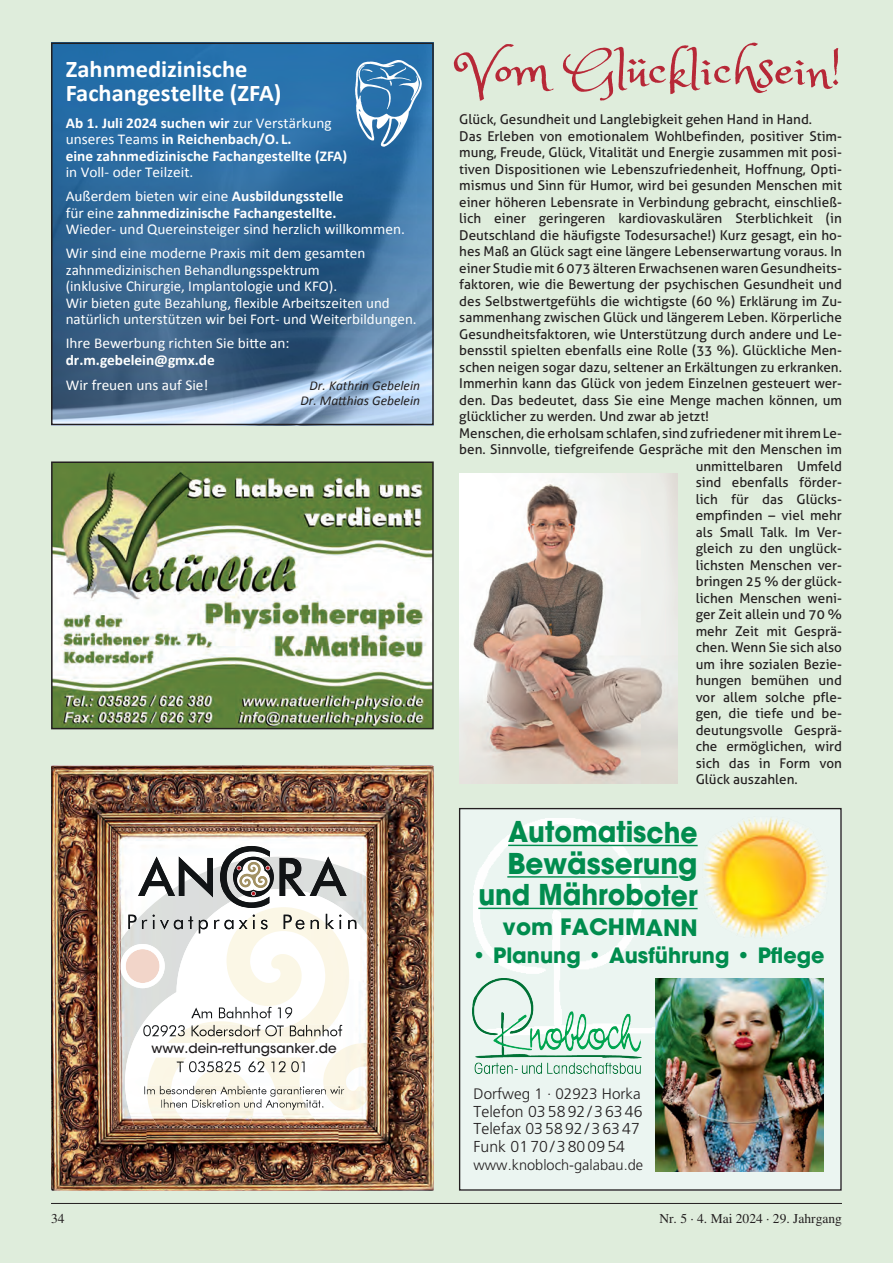
<style>
.page{position:relative;width:893px;height:1263px;background:#dfeddc}
.page>*{position:absolute;margin:0;border:0;box-sizing:border-box;transform-origin:0 0}
.t1{font:48px "Princess Sofia";color:#b72837;scale:1.14 1}
.t2{font:700 28.5px/31.5px "ITC Avant Garde Std";color:#008c4e;text-align:right;scale:.93 1}
.t3{font:700 24px/24px "Calibri";color:#fff}
.t4{font:700 22.5px "ITC Avant Garde Std";color:#008c4e}
.t5{font:700 21px "ITC Avant Garde Std";color:#008c4e}
.t6{font:300 15.9px/17.9px "Frutiger LT Std";color:#231f20}
.t7{font:300 15.15px "Frutiger LT Std";color:#231f20}
.t8{font:15px/16.5px "Calibri";color:#fff}
.t9{font:700 15px/16.5px "Calibri";color:#fff}
.t10{font:300 14.55px "Frutiger LT Std";color:#231f20}
.t11{font:13.5px "Aller";color:#231f20}
.t12{font:italic 13.5px/15px "Calibri";color:#231f20;text-align:right}
.t13{font:13.5px "Times LT Std";color:#231f20}
.t14{font:500 13.5px "ITC Avant Garde Std";color:#231f20}
.s1{font-weight:400}
.s2{font-weight:700}
</style>
<div class="page">
<hr style="left:51px;top:1203px;width:791px;height:1px;background:#231f20">
<img style="left:51px;top:765px;width:191px;height:159px">
<img style="left:242px;top:765px;width:192px;height:106px">
<img style="left:338px;top:871px;width:96px;height:320px">
<img style="left:51px;top:924px;width:95px;height:267px">
<img style="left:146px;top:1127px;width:192px;height:64px">
<img style="left:116px;top:857px;width:104px;height:90px">
<img style="left:274px;top:857px;width:102px;height:32px">
<img style="left:108px;top:947px;width:68px;height:90px">
<img style="left:108px;top:1037px;width:17px;height:90px">
<img style="left:176px;top:889px;width:200px;height:89px">
<img style="left:125px;top:978px;width:105px;height:149px">
<img style="left:230px;top:978px;width:146px;height:149px">
<img style="left:226px;top:907px;width:123px;height:118px">
<img style="left:147px;top:1037px;width:46px;height:90px">
<img style="left:120px;top:944px;width:45px;height:44px">
<img style="left:138px;top:856px;width:37px;height:40px">
<img style="left:179px;top:856px;width:34px;height:41px">
<img style="left:279px;top:858px;width:27px;height:38px">
<img style="left:310px;top:856px;width:37px;height:40px">
<img style="left:270px;top:857px;width:4px;height:40px">
<svg style="left:220px;top:846px;width:50px;height:62px;background:#94928e"></svg>
<svg style="left:128px;top:914px;width:19px;height:15px"></svg>
<svg style="left:153px;top:914px;width:40px;height:15px"></svg>
<svg style="left:199px;top:920px;width:9px;height:13px"></svg>
<svg style="left:214px;top:920px;width:19px;height:9px"></svg>
<svg style="left:239px;top:914px;width:16px;height:15px"></svg>
<svg style="left:261px;top:920px;width:7px;height:9px"></svg>
<svg style="left:284px;top:914px;width:20px;height:15px"></svg>
<svg style="left:311px;top:920px;width:8px;height:9px"></svg>
<svg style="left:326px;top:914px;width:15px;height:15px"></svg>
<svg style="left:348px;top:920px;width:8px;height:9px"></svg>
<img style="left:191px;top:1018px;width:58px;height:1px">
<img style="left:191px;top:1007px;width:58px;height:11px">
<img style="left:249px;top:1007px;width:43px;height:12px">
<img style="left:249px;top:1007px;width:18px;height:11px">
<img style="left:143px;top:1025px;width:199px;height:12px">
<img style="left:143px;top:1025px;width:31px;height:11px">
<img style="left:174px;top:1025px;width:157px;height:12px">
<img style="left:174px;top:1025px;width:39px;height:11px">
<img style="left:303px;top:1061px;width:2px;height:11px">
<img style="left:176px;top:1061px;width:127px;height:11px">
<img style="left:177px;top:1061px;width:64px;height:11px">
<img style="left:140px;top:1086px;width:7px;height:11px">
<img style="left:144px;top:1086px;width:3px;height:8px">
<img style="left:147px;top:1086px;width:198px;height:11px">
<img style="left:147px;top:1086px;width:46px;height:8px">
<img style="left:308px;top:1099px;width:15px;height:11px">
<img style="left:161px;top:1099px;width:147px;height:11px">
<img style="left:161px;top:1099px;width:60px;height:8px">
<div style="left:459px;top:809px;width:383px;height:382px;background:#ebf5f1"></div>
<img style="left:473px;top:819px;width:351px;height:218px">
<div style="left:459px;top:808px;width:383px;height:383px;border:1px solid #231f20"></div>
<img style="left:472px;top:979px;width:170px;height:94px">
<hr style="left:508px;top:845px;width:190px;height:1px;background:#008c4e">
<hr style="left:507px;top:876px;width:171px;height:2px;background:#008c4e">
<hr style="left:478px;top:908px;width:220px;height:1px;background:#008c4e">
<img style="left:701px;top:817px;width:127px;height:124px">
<img style="left:656px;top:979px;width:168px;height:192px">
<img style="left:54px;top:464px;width:377px;height:262px">
<div style="left:51px;top:461px;width:383px;height:268px;border:2px solid #231f20"></div>
<img style="left:54px;top:46px;width:377px;height:376px">
<div style="left:51px;top:43px;width:383px;height:382px;border:2px solid #231f20"></div>
<img style="left:346px;top:45px;width:82px;height:108px">
<img style="left:459px;top:473px;width:219px;height:310px">
<h3 class="t3" style="left:66px;top:56px;width:217px">Zahnmedizinische<br>Fachangestellte (ZFA)</h3>
<p class="t9" style="left:66px;top:114px;width:283px">Ab 1. Juli 2024 suchen wir <span class="s1">zur Verstärkung unseres Teams</span> in Reichenbach/O. L.<br>eine zahnmedizinische Fachangestellte (ZFA)</p>
<p class="t8" style="left:66px;top:160px;width:279px;line-height:24px">in Voll‐ oder Teilzeit.<br>Außerdem bieten wir eine <span class="s2">Ausbildungsstelle</span></p>
<p class="t8" style="left:66px;top:204px;width:341px">für eine <span class="s2">zahnmedizinische Fachangestellte.<br></span>Wieder‐ und Quereinsteiger sind herzlich willkommen.</p>
<p class="t8" style="left:66px;top:245px;width:352px">Wir sind eine moderne Praxis mit dem gesamten zahnmedizinischen Behandlungsspektrum<br>(inklusive Chirurgie, Implantologie und KFO).<br>Wir bieten gute Bezahlung, flexible Arbeitszeiten und natürlich unterstützen wir bei Fort‐ und Weiterbildungen.</p>
<p class="t8" style="left:66px;top:335px;width:225px">Ihre Bewerbung richten Sie bitte an:</p>
<p class="t9" style="left:66px;top:351px;width:151px">dr.m.gebelein@gmx.de</p>
<p class="t8" style="left:66px;top:377px;width:144px">Wir freuen uns auf Sie!</p>
<p class="t12" style="left:300px;top:378px;width:121px">Dr. Kathrin Gebelein<br>Dr. Matthias Gebelein</p>
<p class="t14" style="left:152px;top:1042px;width:186px">www.dein-rettungsanker.de</p>
<h1 class="t1" style="left:459px;top:39px;width:337px">Vom Glücklichsein!</h1>
<p class="t11" style="left:459px;top:112px;width:354px">Glück, Gesundheit und Langlebigkeit gehen Hand in Hand.</p>
<p class="t11" style="left:459px;top:128px;width:384px">Das Erleben von emotionalem Wohlbefinden, positiver Stim-</p>
<p class="t11" style="left:459px;top:145px;width:384px">mung, Freude, Glück, Vitalität und Energie zusammen mit posi-</p>
<p class="t11" style="left:459px;top:161px;width:384px">tiven Dispositionen wie Lebenszufriedenheit, Hoffnung, Opti-</p>
<p class="t11" style="left:459px;top:178px;width:384px">mismus und Sinn für Humor, wird bei gesunden Menschen mit</p>
<p class="t11" style="left:459px;top:194px;width:384px">einer höheren Lebensrate in Verbindung gebracht, einschließ-</p>
<p class="t11" style="left:459px;top:211px;width:384px">lich einer geringeren kardiovaskulären Sterblichkeit (in</p>
<p class="t11" style="left:459px;top:227px;width:384px">Deutschland die häufigste Todesursache!) Kurz gesagt, ein ho-</p>
<p class="t11" style="left:459px;top:244px;width:384px">hes Maß an Glück sagt eine längere Lebenserwartung voraus. In</p>
<p class="t11" style="left:459px;top:260px;width:384px">einer Studie mit 6 073 älteren Erwachsenen waren Gesundheits-</p>
<p class="t11" style="left:459px;top:277px;width:384px">faktoren, wie die Bewertung der psychischen Gesundheit und</p>
<p class="t11" style="left:459px;top:293px;width:384px">des Selbstwertgefühls die wichtigste (60 %) Erklärung im Zu-</p>
<p class="t11" style="left:459px;top:310px;width:384px">sammenhang zwischen Glück und längerem Leben. Körperliche</p>
<p class="t11" style="left:459px;top:326px;width:384px">Gesundheitsfaktoren, wie Unterstützung durch andere und Le-</p>
<p class="t11" style="left:459px;top:343px;width:384px">bensstil spielten ebenfalls eine Rolle (33 %). Glückliche Men-</p>
<p class="t11" style="left:459px;top:359px;width:384px">schen neigen sogar dazu, seltener an Erkältungen zu erkranken.</p>
<p class="t11" style="left:459px;top:376px;width:384px">Immerhin kann das Glück von jedem Einzelnen gesteuert wer-</p>
<p class="t11" style="left:459px;top:392px;width:384px">den. Das bedeutet, dass Sie eine Menge machen können, um</p>
<p class="t11" style="left:459px;top:409px;width:251px">glücklicher zu werden. Und zwar ab jetzt!</p>
<p class="t11" style="left:459px;top:425px;width:384px">Menschen, die erholsam schlafen, sind zufriedener mit ihrem Le-</p>
<p class="t11" style="left:459px;top:442px;width:384px">ben. Sinnvolle, tiefgreifende Gespräche mit den Menschen im</p>
<p class="t11" style="left:696px;top:458px;width:148px">unmittelbaren Umfeld</p>
<p class="t11" style="left:696px;top:475px;width:148px">sind ebenfalls förder-</p>
<p class="t11" style="left:696px;top:491px;width:148px">lich für das Glücks -</p>
<p class="t11" style="left:696px;top:508px;width:148px">empfinden – viel mehr</p>
<p class="t11" style="left:696px;top:524px;width:148px">als Small Talk. Im Ver-</p>
<p class="t11" style="left:696px;top:541px;width:148px">gleich zu den unglück-</p>
<p class="t11" style="left:696px;top:557px;width:148px">lichsten Menschen ver-</p>
<p class="t11" style="left:696px;top:574px;width:148px">bringen 25 % der glück-</p>
<p class="t11" style="left:696px;top:590px;width:148px">lichen Menschen weni-</p>
<p class="t11" style="left:696px;top:607px;width:148px">ger Zeit allein und 70 %</p>
<p class="t11" style="left:696px;top:623px;width:148px">mehr Zeit mit Gesprä-</p>
<p class="t11" style="left:696px;top:640px;width:148px">chen. Wenn Sie sich also</p>
<p class="t11" style="left:696px;top:656px;width:148px">um ihre sozialen Bezie-</p>
<p class="t11" style="left:696px;top:673px;width:148px">hungen bemühen und</p>
<p class="t11" style="left:696px;top:689px;width:148px">vor allem solche pfle-</p>
<p class="t11" style="left:696px;top:706px;width:148px">gen, die tiefe und be-</p>
<p class="t11" style="left:696px;top:722px;width:148px">deutungsvolle Gesprä-</p>
<p class="t11" style="left:696px;top:739px;width:148px">che ermöglichen, wird</p>
<p class="t11" style="left:696px;top:755px;width:148px">sich das in Form von</p>
<p class="t11" style="left:696px;top:772px;width:104px">Glück auszahlen.</p>
<h2 class="t2" style="left:478px;top:816px;width:237px">Automatische<br>Bewässerung und Mähroboter</h2>
<h3 class="t4" style="left:503px;top:914px;width:196px">vom FACHMANN</h3>
<h3 class="t5" style="left:471px;top:943px;width:355px">• Planung • Ausführung • Pflege</h3>
<p class="t7" style="left:474px;top:1087px;width:169px">Dorfweg 1 · 02923 Horka</p>
<p class="t6" style="left:474px;top:1103px;width:170px">Telefon 03 58 92 / 3 63 46<br>Telefax 03 58 92 / 3 63 47<br>Funk 01 70 / 3 80 09 54</p>
<p class="t10" style="left:474px;top:1159px;width:171px">www.knobloch-galabau.de</p>
<p class="t13" style="left:51px;top:1214px;width:15px">34</p>
<p class="t13" style="left:659px;top:1214px;width:184px">Nr. 5 · 4. Mai 2024 · 29. Jahrgang</p>
</div>
